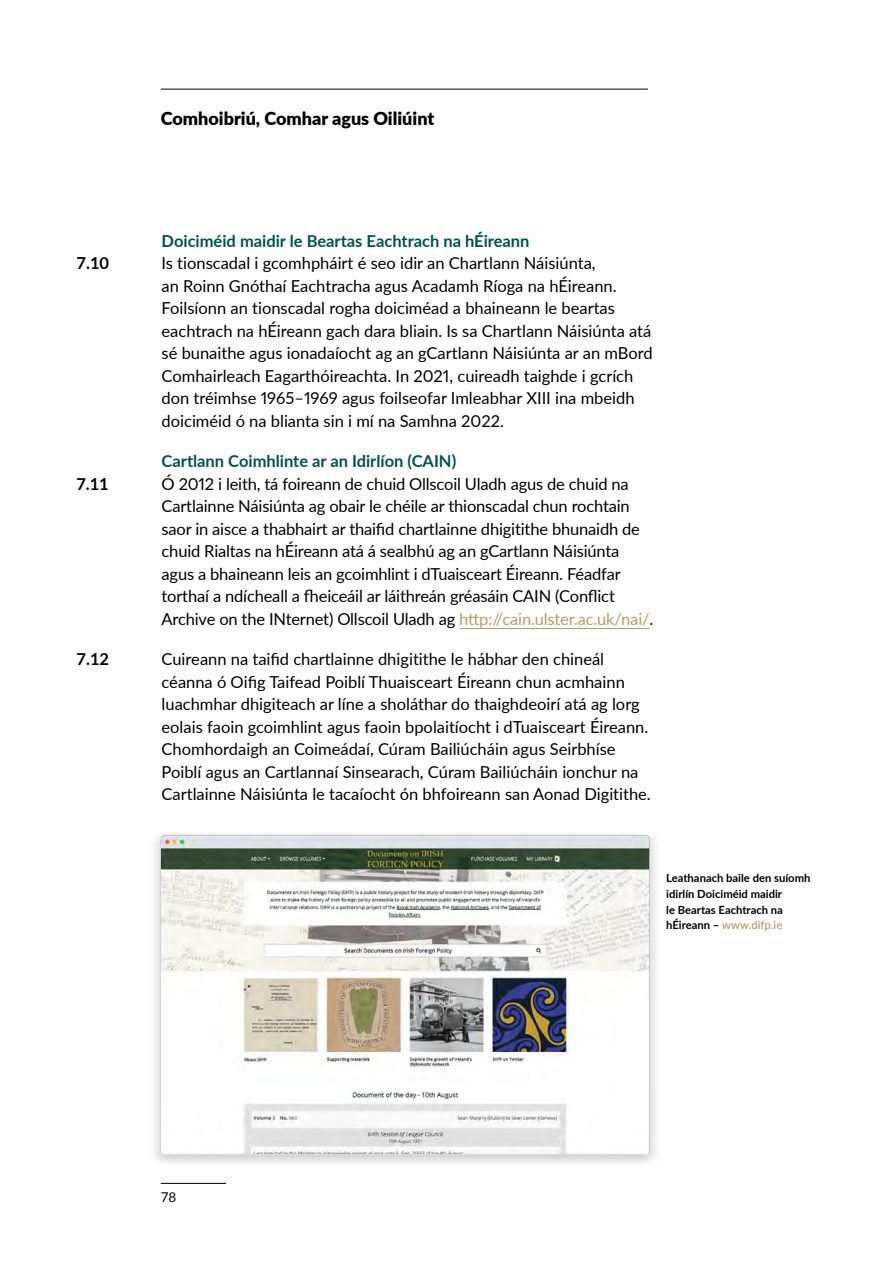
<style>
.page{position:relative;width:893px;height:1263px;background:#fff}
.page>*{position:absolute;margin:0;border:0;box-sizing:border-box;transform-origin:0 0}
.t1{font:900 18px "Lato";color:#000}
.Body_Number_Indent{font:16.5px/22.5px "Lato";color:#000}
.Body_Paragraph_Title{font:700 16.5px "Lato";color:#00534f}
.Body_Number_Indent-2{font:700 16.5px "Lato";color:#000}
.t2{font:13.5px "Lato";color:#000}
.Small_Side_Text{font:700 11.25px/15.8px "Lato";color:#000}
.s1{color:#b09f6b}
.s2{font-weight:600;color:#b09f6b}
</style>
<div class="page">
<hr style="left:161px;top:89px;width:487px;height:1px;background:#000">
<hr style="left:459px;top:628px;width:190px;height:1px;background:#b09f6b">
<img style="left:154px;top:834px;width:502px;height:329px">
<hr style="left:161px;top:1183px;width:65px;height:1px;background:#000">
<p class="t1" style="left:161px;top:105px;width:275px">Comhoibriú, Comhar agus Oiliúint</p>
<h2 class="Body_Paragraph_Title" style="left:162px;top:228px;width:369px">Doiciméid maidir le Beartas Eachtrach na hÉireann</h2>
<p class="Body_Number_Indent-2" style="left:77px;top:251px;width:34px">7.10</p>
<p class="Body_Number_Indent" style="left:162px;top:251px;width:493px">Is tionscadal i gcomhpháirt é seo idir an Chartlann Náisiúnta,<br>an Roinn Gnóthaí Eachtracha agus Acadamh Ríoga na hÉireann.<br>Foilsíonn an tionscadal rogha doiciméad a bhaineann le beartas eachtrach na hÉireann gach dara bliain. Is sa Chartlann Náisiúnta atá sé bunaithe agus ionadaíocht ag an gCartlann Náisiúnta ar an mBord Comhairleach Eagarthóireachta. In 2021, cuireadh taighde i gcrích don tréimhse 1965–1969 agus foilseofar Imleabhar XIII ina mbeidh doiciméid ó na blianta sin i mí na Samhna 2022.</p>
<h2 class="Body_Paragraph_Title" style="left:162px;top:449px;width:296px">Cartlann Coimhlinte ar an Idirlíon (CAIN)</h2>
<p class="Body_Number_Indent-2" style="left:77px;top:471px;width:34px">7.11</p>
<p class="Body_Number_Indent" style="left:162px;top:472px;width:493px">Ó 2012 i leith, tá foireann de chuid Ollscoil Uladh agus de chuid na Cartlainne Náisiúnta ag obair le chéile ar thionscadal chun rochtain saor in aisce a thabhairt ar thaifid chartlainne dhigitithe bhunaidh de chuid Rialtas na hÉireann atá á sealbhú ag an gCartlann Náisiúnta agus a bhaineann leis an gcoimhlint i dTuaisceart Éireann. Féadfar torthaí a ndícheall a fheiceáil ar láithreán gréasáin CAIN (Conflict Archive on the INternet) Ollscoil Uladh ag <span class="s1">http://cain.ulster.ac.uk/nai/</span>.</p>
<p class="Body_Number_Indent-2" style="left:77px;top:647px;width:34px">7.12</p>
<p class="Body_Number_Indent" style="left:162px;top:647px;width:491px">Cuireann na taifid chartlainne dhigitithe le hábhar den chineál céanna ó Oifig Taifead Poiblí Thuaisceart Éireann chun acmhainn luachmhar dhigiteach ar líne a sholáthar do thaighdeoirí atá ag lorg eolais faoin gcoimhlint agus faoin bpolaitíocht i dTuaisceart Éireann.<br>Chomhordaigh an Coimeádaí, Cúram Bailiúcháin agus Seirbhíse Poiblí agus an Cartlannaí Sinsearach, Cúram Bailiúcháin ionchur na Cartlainne Náisiúnta le tacaíocht ón bhfoireann san Aonad Digitithe.</p>
<p class="Small_Side_Text" style="left:666px;top:870px;width:146px">Leathanach baile den suíomh idirlín Doiciméid maidir<br>le Beartas Eachtrach na hÉireann – <span class="s2">www.difp.ie</span></p>
<p class="t2" style="left:161px;top:1187px;width:17px">78</p>
</div>
